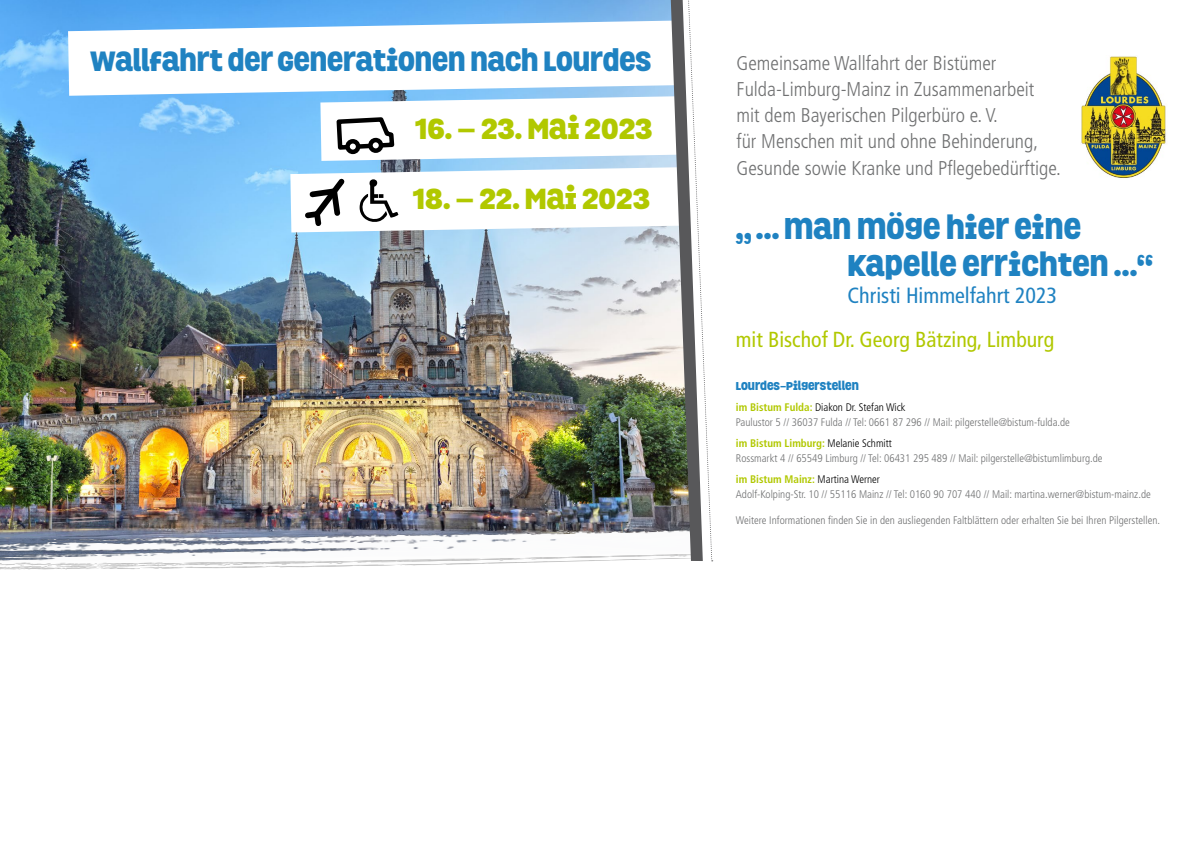
<style>
.page{position:relative;width:1191px;height:842px;background:#fff}
.page>*{position:absolute;margin:0;border:0;box-sizing:border-box;transform-origin:0 0}
.t1{font:900 29px/37px "Grota";letter-spacing:.01em;color:#1f82c1}
.t2{font:900 28px "Grota";color:#b1c800}
.t3{font:900 26.9px "Grota";color:#1f82c1}
.t4{font:condensed 22px "Frutiger LT Pro";color:#1f82c1}
.t5{font:condensed 21.8px "Frutiger LT Pro";color:#b1c800}
.t6{font:300 condensed 19.9px/26.2px "Frutiger LT Pro";color:#707172}
.t7{font:300 condensed 11px/15px "Frutiger LT Pro";color:#707172}
.t8{font:900 11px "Grota";color:#1f82c1}
.s1{font-weight:700;color:#b1c800}
.s2{color:#000}
</style>
<div class="page">
<img style="left:0;top:0;width:290px;height:519px">
<img style="left:1081px;top:56px;width:85px;height:122px">
<img style="left:0;top:519px;width:586px;height:51px">
<svg style="left:68px;top:20px;width:222px;height:76px"></svg>
<img style="left:290px;top:0;width:424px;height:561px">
<h3 class="t3" style="left:90px;top:40px;width:562px">WALLFAHRT DER GENERATIONEN NACH LOURDES</h3>
<h3 class="t6" style="left:736px;top:50px;width:326px">Gemeinsame Wallfahrt der Bistümer Fulda-Limburg-Mainz in Zusammenarbeit mit dem Bayerischen Pilgerbüro e. V.<br>für Menschen mit und ohne Behinderung, Gesunde sowie Kranke und Pflegebedürftige.</h3>
<h2 class="t2" style="left:415px;top:107px;width:239px">16. – 23. MAI 2023</h2>
<h2 class="t2" style="left:413px;top:176px;width:239px">18. – 22. MAI 2023</h2>
<h1 class="t1" style="left:847px;top:209px;width:307px;text-indent:-112px">„ ... MAN MÖGE HIER EINE<br>KAPELLE ERRICHTEN ...“</h1>
<h3 class="t4" style="left:847px;top:283px;width:211px">Christi Himmelfahrt 2023</h3>
<h3 class="t5" style="left:736px;top:327px;width:320px">mit Bischof Dr. Georg Bätzing, Limburg</h3>
<p class="t8" style="left:736px;top:378px;width:124px">LOURDES-PILGERSTELLEN</p>
<p class="t7" style="left:736px;top:400px;width:335px"><span class="s1">im Bistum Fulda:</span> <span class="s2">Diakon Dr. Stefan Wick<br></span>Paulustor 5 // 36037 Fulda // Tel: 0661 87 296 // Mail: pilgerstelle@bistum-fulda.de</p>
<p class="t7" style="left:736px;top:436px;width:368px"><span class="s1">im Bistum Limburg:</span> <span class="s2">Melanie Schmitt<br></span>Rossmarkt 4 // 65549 Limburg // Tel: 06431 295 489 // Mail: pilgerstelle@bistumlimburg.de</p>
<p class="t7" style="left:736px;top:472px;width:416px"><span class="s1">im Bistum Mainz:</span> <span class="s2">Martina Werner<br></span>Adolf-Kolping-Str. 10 // 55116 Mainz // Tel: 0160 90 707 440 // Mail: martina.werner@bistum-mainz.de</p>
<p class="t7" style="left:736px;top:513px;width:426px">Weitere Informationen finden Sie in den ausliegenden Faltblättern oder erhalten Sie bei Ihren Pilgerstellen.</p>
</div>
